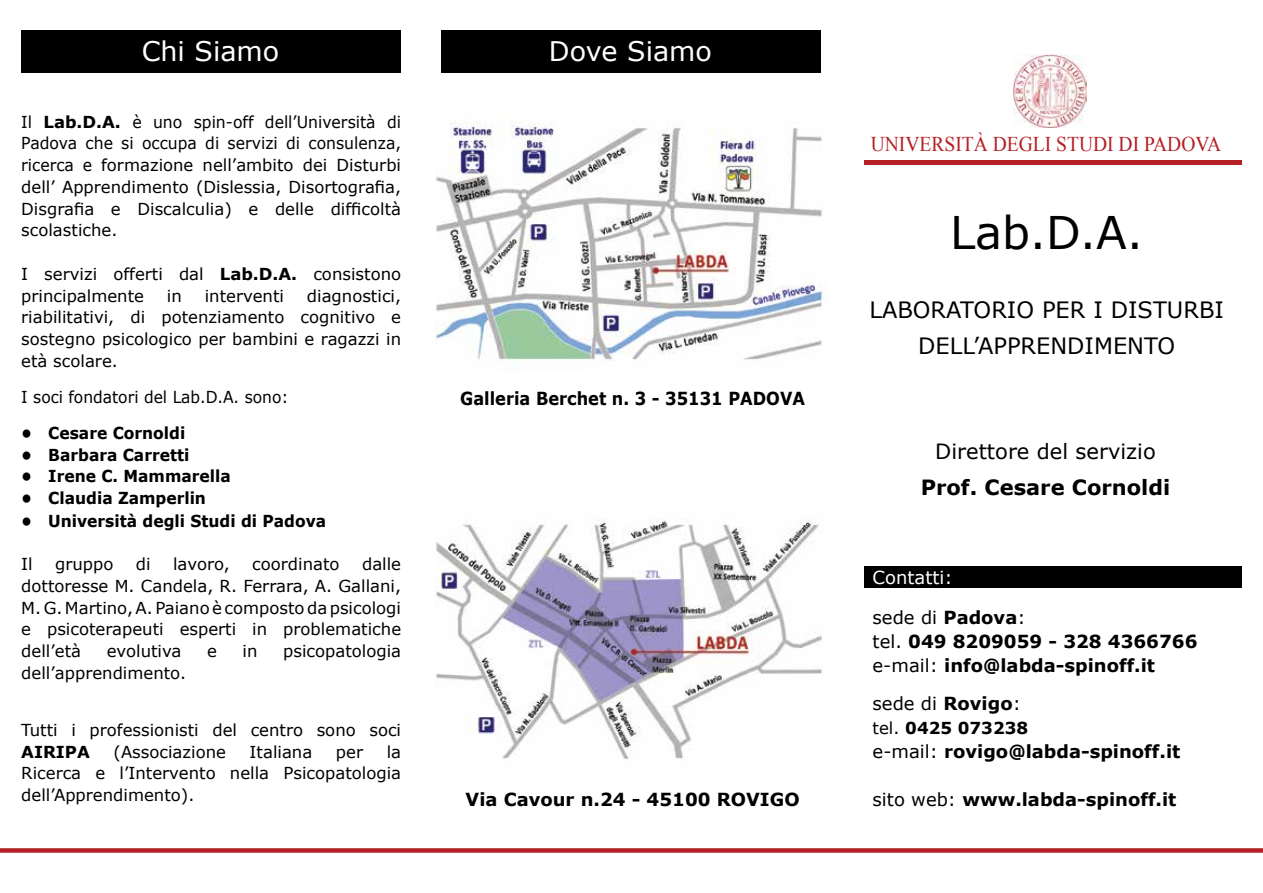
<style>
.page{position:relative;width:1263px;height:893px;background:#fff}
.page>*{position:absolute;margin:0;border:0;box-sizing:border-box;transform-origin:0 0}
.t1{font:45px "Verdana";color:#000}
.t2{font:27px "Verdana";color:#fff}
.t3{font:22.5px/36px "Verdana";color:#000;text-align:center}
.t4{font:21px "Times New Roman";color:#b42025;scale:.93 1}
.t5{font:21px "Verdana";color:#000}
.t6{font:700 21px "Verdana";color:#000}
.t7{font:700 18px/24px "Verdana";color:#000}
.t8{font:700 18px "Verdana";color:#000;scale:.9 1}
.t9{font:18px "Verdana";color:#000}
.t10{font:18px "Verdana";color:#fff}
.t11{font:16.5px/21.8px "Verdana";color:#000;text-align:justify}
.t12{font:16.5px/21.8px "Verdana";color:#000;text-align:justify;scale:.95 1}
.t13{font:700 16.5px "Verdana";color:#000;scale:.94 1}
.t14{font:16.5px "Verdana";color:#000;scale:.94 1}
.t15{font:700 16.5px "Verdana";color:#000}
.s1{font-weight:700}
.s2{font-weight:400}
</style>
<div class="page">
<div style="left:21px;top:30px;width:380px;height:42px;background:#000"></div>
<div style="left:441px;top:30px;width:380px;height:42px;background:#000"></div>
<img style="left:1014px;top:54px;width:73px;height:74px">
<div style="left:865px;top:160px;width:377px;height:5px;background:#b42025"></div>
<div style="left:0;top:848px;width:1263px;height:5px;background:#b42025"></div>
<div style="left:865px;top:567px;width:377px;height:21px;background:#000"></div>
<img style="left:436px;top:115px;width:388px;height:246px">
<img style="left:436px;top:519px;width:386px;height:241px">
<h2 class="t2" style="left:142px;top:32px;width:139px">Chi Siamo</h2>
<h2 class="t2" style="left:549px;top:32px;width:165px">Dove Siamo</h2>
<p class="t12" style="left:21px;top:111px;width:401px">Il <span class="s1">Lab.D.A.</span> è uno spin-off dell’Università di Padova che si occupa di servizi di consulenza, ricerca e formazione nell’ambito dei Disturbi dell’ Apprendimento (Dislessia, Disortografia, Disgrafia e Discalculia) e delle difficoltà scolastiche.</p>
<p class="t11" style="left:21px;top:263px;width:381px">I servizi offerti dal <span class="s1">Lab.D.A.</span> consistono principalmente</p>
<p class="t11" style="left:21px;top:285px;width:381px;text-indent:286px">diagnostici, riabilitativi, di potenziamento cognitivo e sostegno psicologico per bambini e ragazzi in età scolare.</p>
<p class="t14" style="left:21px;top:386px;width:286px">I soci fondatori del Lab.D.A. sono:</p>
<p class="t13" style="left:21px;top:421px;width:176px">• Cesare Cornoldi</p>
<p class="t13" style="left:21px;top:443px;width:180px">• Barbara Carretti</p>
<p class="t13" style="left:21px;top:465px;width:224px">• Irene C. Mammarella</p>
<p class="t13" style="left:21px;top:486px;width:198px">• Claudia Zamperlin</p>
<p class="t13" style="left:21px;top:509px;width:326px">• Università degli Studi di Padova</p>
<p class="t11" style="left:21px;top:553px;width:13px">Il</p>
<p class="t11" style="left:55px;top:553px;width:60px">gruppo</p>
<p class="t11" style="left:136px;top:553px;width:16px">di</p>
<p class="t11" style="left:173px;top:553px;width:58px">lavoro,</p>
<p class="t11" style="left:252px;top:553px;width:89px">coordinato</p>
<p class="t11" style="left:167px;top:285px;width:16px">in</p>
<p class="t11" style="left:205px;top:285px;width:81px">interventi</p>
<p class="t11" style="left:21px;top:553px;width:381px;text-indent:341px">dalle dottoresse M. Candela, R. Ferrara, A. Gallani, M. G. Martino, A. Paiano è composto da psicologi e psicoterapeuti esperti in problematiche dell’età</p>
<p class="t11" style="left:107px;top:640px;width:76px">evolutiva</p>
<p class="t11" style="left:207px;top:640px;width:11px">e</p>
<p class="t11" style="left:243px;top:640px;width:16px">in</p>
<p class="t11" style="left:283px;top:640px;width:119px">psicopatologia</p>
<p class="t11" style="left:21px;top:662px;width:166px">dell’apprendimento.</p>
<p class="t11" style="left:21px;top:719px;width:381px">Tutti i professionisti del centro sono soci</p>
<p class="t15" style="left:21px;top:740px;width:70px">AIRIPA</p>
<p class="t11" style="left:114px;top:741px;width:114px">(Associazione</p>
<p class="t11" style="left:250px;top:741px;width:64px">Italiana</p>
<p class="t11" style="left:336px;top:741px;width:29px">per</p>
<p class="t11" style="left:21px;top:741px;width:381px;text-indent:365px">la Ricerca e l’Intervento nella Psicopatologia dell’Apprendimento).</p>
<p class="t8" style="left:460px;top:386px;width:385px">Galleria Berchet n. 3 - 35131 PADOVA</p>
<p class="t7" style="left:466px;top:787px;width:335px">Via Cavour n.24 - 45100 ROVIGO</p>
<p class="t4" style="left:871px;top:130px;width:378px">UNIVERSITÀ DEGLI STUDI DI PADOVA</p>
<h1 class="t1" style="left:950px;top:202px;width:195px">Lab.D.A.</h1>
<h3 class="t3" style="left:869px;top:291px;width:356px">LABORATORIO PER I DISTURBI<br>DELL’APPRENDIMENTO</h3>
<p class="t5" style="left:935px;top:437px;width:222px">Direttore del servizio</p>
<p class="t6" style="left:921px;top:473px;width:251px">Prof. Cesare Cornoldi</p>
<p class="t10" style="left:873px;top:565px;width:82px">Contatti:</p>
<p class="t7" style="left:872px;top:605px;width:326px"><span class="s2">sede di</span> Padova<span class="s2">:<br>tel.</span> 049 8209059 - 328 4366766 <span class="s2">e-mail:</span> info@labda-spinoff.it</p>
<p class="t9" style="left:872px;top:691px;width:150px">sede di <span class="s1">Rovigo</span>:</p>
<p class="t15" style="left:873px;top:716px;width:157px"><span class="s2">tel.</span> 0425 073238</p>
<p class="t7" style="left:873px;top:739px;width:309px"><span class="s2">e-mail:</span> rovigo@labda-spinoff.it</p>
<p class="t7" style="left:873px;top:787px;width:305px"><span class="s2">sito web:</span> www.labda-spinoff.it</p>
</div>
